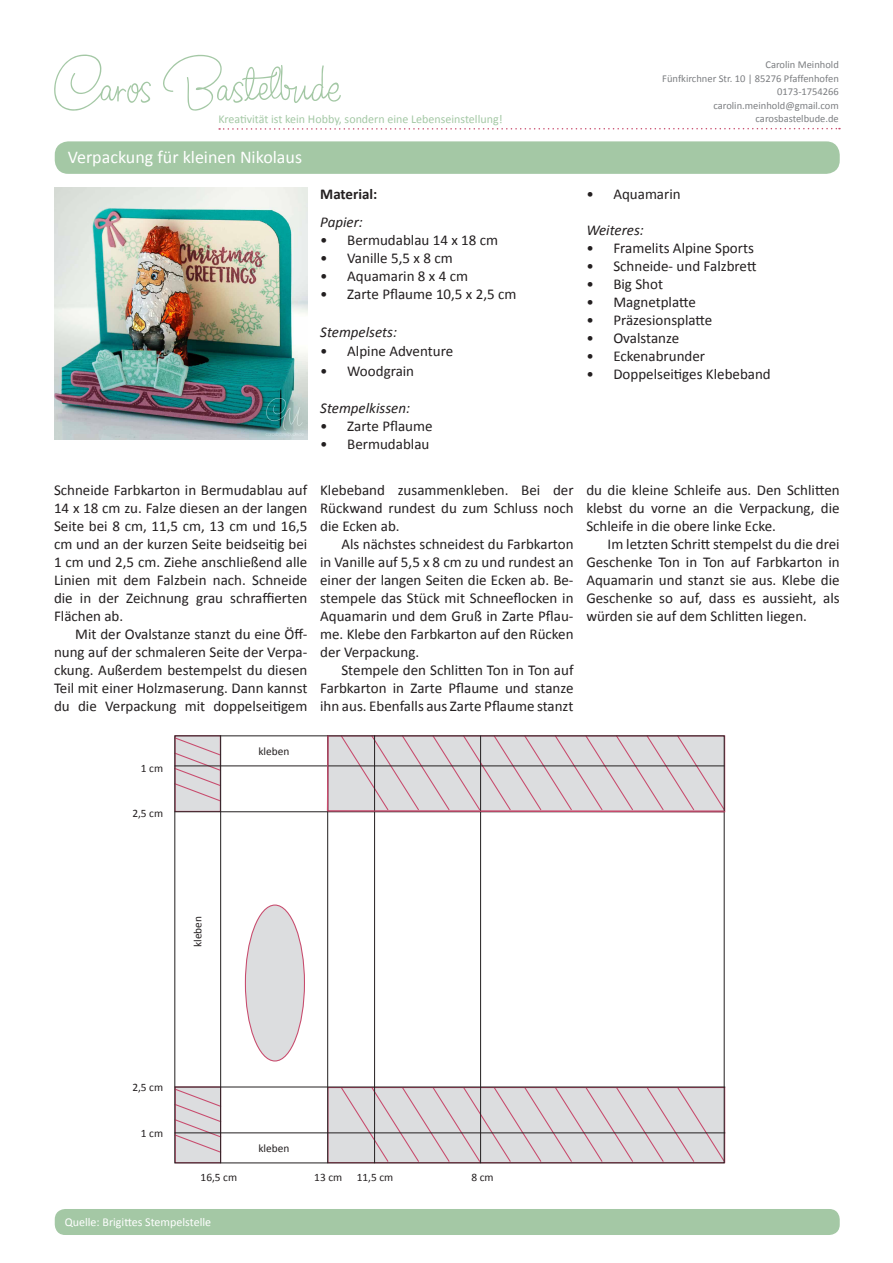
<style>
.page{position:relative;width:893px;height:1263px;background:#fff}
.page>*{position:absolute;margin:0;border:0;box-sizing:border-box;transform-origin:0 0}
.t1{font:64.5px "Crunchy";color:#a4c8a5}
.t2{font:18px "Calibri";color:#fff}
.t3{font:15px/18px "Calibri";color:#231f20;text-align:justify}
.t4{font:italic 15px "Calibri";color:#231f20}
.t5{font:700 15px "Calibri";color:#231f20}
.t6{font:12px "Calibri";color:#a4c8a5}
.t7{font:12px "Calibri";color:#fff}
.t8{font:11.4px "Calibri";color:#231f20}
.t9{font:10.5px/13.5px "Calibri";color:#7c7e81;text-align:right}
</style>
<div class="page">
<svg style="left:219px;top:128px;width:621px;height:2px"></svg>
<div style="left:55px;top:141px;width:785px;height:33px;background:#a4c8a5;border-radius:13px"></div>
<div style="left:55px;top:1209px;width:785px;height:26px;background:#a4c8a5;border-radius:10px"></div>
<img style="left:55px;top:187px;width:252px;height:253px">
<div style="left:175px;top:735px;width:46px;height:77px;background:#dcdddf"></div>
<svg style="left:174px;top:736px;width:48px;height:66px"></svg>
<div style="left:327px;top:1087px;width:398px;height:76px;background:#dcdddf;border:1px solid #c84b6d"></div>
<svg style="left:340px;top:1086px;width:386px;height:77px"></svg>
<div style="left:175px;top:1086px;width:46px;height:77px;background:#dcdddf"></div>
<svg style="left:174px;top:1088px;width:48px;height:66px"></svg>
<hr style="left:175px;top:766px;width:549px;height:1px;background:#231f20">
<hr style="left:175px;top:811px;width:549px;height:1px;background:#231f20">
<hr style="left:175px;top:1087px;width:550px;height:1px;background:#231f20">
<hr style="left:175px;top:1132px;width:550px;height:1px;background:#231f20">
<hr style="left:480px;top:735px;width:1px;height:428px;background:#231f20">
<hr style="left:374px;top:735px;width:1px;height:428px;background:#231f20">
<hr style="left:327px;top:735px;width:1px;height:428px;background:#231f20">
<hr style="left:220px;top:735px;width:1px;height:428px;background:#231f20">
<svg style="left:326px;top:735px;width:400px;height:78px"></svg>
<div style="left:245px;top:905px;width:59px;height:156px;background:#dcdddf;border-radius:50%"></div>
<div style="left:245px;top:904px;width:60px;height:157px;border:1px solid #c84b6d;border-radius:50%"></div>
<h1 class="t1" style="left:54px;top:41px;width:290px">Caros Bastelbude</h1>
<p class="t6" style="left:218px;top:111px;width:286px">Kreativität ist kein Hobby, sondern eine Lebenseinstellung!</p>
<p class="t9" style="left:756px;top:112px;width:85px">carosbastelbude.de</p>
<p class="t2" style="left:68px;top:146px;width:236px">Verpackung für kleinen Nikolaus</p>
<p class="t9" style="left:662px;top:58px;width:178px">Carolin Meinhold<br>Fünfkirchner Str. 10 | 85276 Pfaffenhofen<br>0173-1754266 carolin.meinhold@gmail.com</p>
<p class="t5" style="left:320px;top:184px;width:59px">Material:</p>
<p class="t4" style="left:320px;top:212px;width:44px">Papier:</p>
<p class="t3" style="left:320px;top:231px;width:179px">• Bermudablau 14 x 18 cm</p>
<p class="t3" style="left:320px;top:249px;width:134px">• Vanille 5,5 x 8 cm</p>
<p class="t3" style="left:320px;top:267px;width:149px">• Aquamarin 8 x 4 cm</p>
<p class="t3" style="left:320px;top:285px;width:198px">• Zarte Pflaume 10,5 x 2,5 cm</p>
<p class="t4" style="left:320px;top:321px;width:78px">Stempelsets:</p>
<p class="t3" style="left:320px;top:342px;width:134px">• Alpine Adventure</p>
<p class="t3" style="left:320px;top:362px;width:95px">• Woodgrain</p>
<p class="t4" style="left:320px;top:398px;width:91px">Stempelkissen:</p>
<p class="t3" style="left:320px;top:417px;width:114px">• Zarte Pflaume</p>
<p class="t3" style="left:320px;top:435px;width:111px">• Bermudablau</p>
<p class="t3" style="left:586px;top:185px;width:96px">• Aquamarin</p>
<p class="t4" style="left:586px;top:219px;width:59px">Weiteres:</p>
<p class="t3" style="left:586px;top:239px;width:169px">• Framelits Alpine Sports</p>
<p class="t3" style="left:586px;top:257px;width:172px">• Schneide- und Falzbrett</p>
<p class="t3" style="left:586px;top:275px;width:78px">• Big Shot</p>
<p class="t3" style="left:586px;top:293px;width:111px">• Magnetplatte</p>
<p class="t3" style="left:586px;top:311px;width:128px">• Präzesionsplatte</p>
<p class="t3" style="left:586px;top:329px;width:94px">• Ovalstanze</p>
<p class="t3" style="left:586px;top:347px;width:120px">• Eckenabrunder</p>
<p class="t3" style="left:586px;top:365px;width:186px">• Doppelseitiges Klebeband</p>
<p class="t3" style="left:54px;top:481px;width:255px">Schneide Farbkarton in Bermudablau auf 14 x 18 cm zu. Falze diesen an der langen Seite bei 8 cm, 11,5 cm, 13 cm und 16,5 cm und an der kurzen Seite beidseitig bei 1 cm und 2,5 cm. Ziehe anschließend alle Linien mit dem Falzbein nach. Schneide die in der Zeichnung grau schraffierten Flächen ab.</p>
<p class="t3" style="left:54px;top:625px;width:255px;text-indent:21px">Mit der Ovalstanze stanzt du eine Öff&shy;nung auf der schmaleren Seite der Verpa&shy;ckung. Außerdem bestempelst du diesen Teil mit einer Holzmaserung. Dann kannst du die Verpackung mit doppelseitigem</p>
<p class="t3" style="left:320px;top:481px;width:255px">Klebeband zusammenkleben. Bei der Rückwand rundest du zum Schluss noch die Ecken ab.</p>
<p class="t3" style="left:320px;top:535px;width:255px;text-indent:21px">Als nächstes schneidest du Farbkarton in Vanille auf 5,5 x 8 cm zu und rundest an einer der langen Seiten die Ecken ab. Be&shy;stempele das Stück mit Schneeflocken in Aquamarin und dem Gruß in Zarte Pflau&shy;me. Klebe den Farbkarton auf den Rücken der Verpackung.</p>
<p class="t3" style="left:320px;top:661px;width:255px;text-indent:21px">Stempele den Schlitten Ton in Ton auf Farbkarton in Zarte Pflaume und stanze ihn aus. Ebenfalls aus Zarte Pflaume stanzt</p>
<p class="t3" style="left:586px;top:481px;width:255px">du die kleine Schleife aus. Den Schlitten klebst du vorne an die Verpackung, die Schleife in die obere linke Ecke.</p>
<p class="t3" style="left:586px;top:535px;width:255px;text-indent:21px">Im letzten Schritt stempelst du die drei Geschenke Ton in Ton auf Farbkarton in Aquamarin und stanzt sie aus. Klebe die Geschenke so auf, dass es aussieht, als würden sie auf dem Schlitten liegen.</p>
<p class="t8" style="left:141px;top:761px;width:24px">1 cm</p>
<p class="t8" style="left:258px;top:744px;width:32px">kleben</p>
<p class="t8" style="left:132px;top:806px;width:32px">2,5 cm</p>
<p class="t8" style="left:190px;top:947px;width:32px;rotate:-90deg">kleben</p>
<p class="t8" style="left:132px;top:1080px;width:32px">2,5 cm</p>
<p class="t8" style="left:141px;top:1126px;width:24px">1 cm</p>
<p class="t8" style="left:258px;top:1141px;width:32px">kleben</p>
<p class="t8" style="left:201px;top:1170px;width:38px">16,5 cm</p>
<p class="t8" style="left:314px;top:1170px;width:29px">13 cm</p>
<p class="t7" style="left:65px;top:1215px;width:148px">Quelle: Brigittes Stempelstelle</p>
<p class="t8" style="left:357px;top:1170px;width:38px">11,5 cm</p>
<p class="t8" style="left:471px;top:1170px;width:24px">8 cm</p>
</div>
